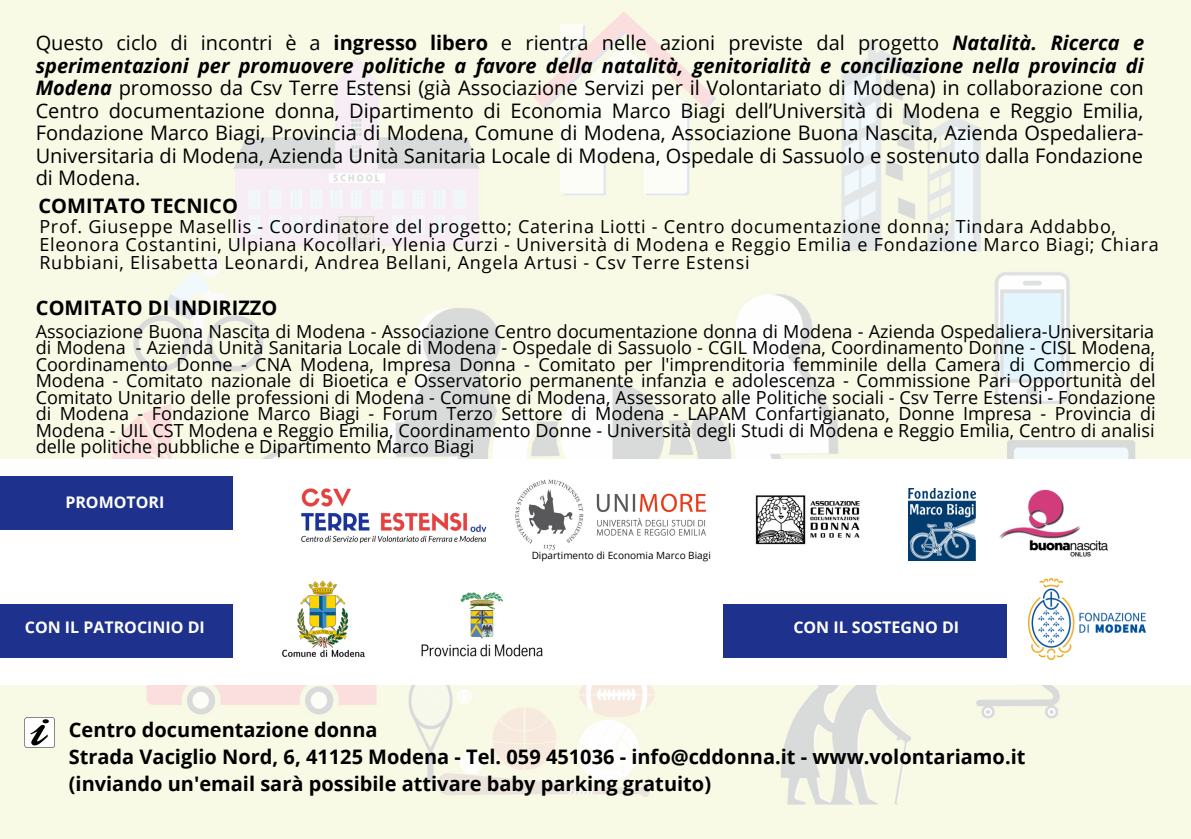
<style>
.page{position:relative;width:1191px;height:839px;background:#fff}
.page>*{position:absolute;margin:0;border:0;box-sizing:border-box;transform-origin:0 0}
.t1{font:20px/22.6px "Open Sans";color:#000;text-align:justify}
.t2{font:700 20px/27px "Open Sans";color:#000}
.t3{font:18px/16.6px "Open Sans";letter-spacing:.04em;color:#000;text-align:justify}
.t4{font:700 16px "Open Sans";color:#fff}
.t5{font:10px "Open Sans";color:#000}
.s1{font-weight:700}
.s2{font-weight:700;font-style:italic}
</style>
<div class="page">
<img style="left:0;top:0;width:1191px;height:838px">
<img style="left:25px;top:717px;width:30px;height:30px">
<div style="left:0;top:459px;width:1191px;height:225px;background:#fff"></div>
<div style="left:0;top:475px;width:233px;height:54px;background:#1d318d"></div>
<div style="left:0;top:604px;width:233px;height:53px;background:#1d318d"></div>
<div style="left:723px;top:604px;width:284px;height:53px;background:#1d318d"></div>
<img style="left:282px;top:580px;width:83px;height:78px">
<img style="left:422px;top:592px;width:120px;height:65px">
<img style="left:1029px;top:578px;width:117px;height:81px">
<img style="left:301px;top:488px;width:186px;height:56px">
<img style="left:515px;top:480px;width:191px;height:70px">
<img style="left:755px;top:495px;width:105px;height:50px">
<img style="left:908px;top:488px;width:68px;height:72px">
<img style="left:1000px;top:489px;width:108px;height:68px">
<p class="t1" style="left:36px;top:31px;width:1110px">Questo ciclo di incontri è a <span class="s1">ingresso libero</span> e rientra nelle azioni previste dal progetto <span class="s2">Natalità. Ricerca e sperimentazioni per promuovere politiche a favore della natalità, genitorialità e conciliazione nella provincia di Modena</span> promosso da Csv Terre Estensi (già Associazione Servizi per il Volontariato di Modena) in collaborazione con Centro documentazione donna, Dipartimento di Economia Marco Biagi dell’Università di Modena e Reggio Emilia, Fondazione Marco Biagi, Provincia di Modena, Comune di Modena, Associazione Buona Nascita, Azienda Ospedaliera-Universitaria di Modena, Azienda Unità Sanitaria Locale di Modena, Ospedale di Sassuolo e sostenuto dalla Fondazione di Modena.</p>
<p class="t2" style="left:39px;top:191px;width:201px">COMITATO TECNICO</p>
<p class="t3" style="left:39px;top:217px;width:1121px;line-height:18px;text-align:left">Prof. Giuseppe Masellis - Coordinatore del progetto; Caterina Liotti - Centro documentazione donna; Tindara Addabbo,<br>Eleonora Costantini, Ulpiana Kocollari, Ylenia Curzi - Università di Modena e Reggio Emilia e Fondazione Marco Biagi; Chiara<br>Rubbiani, Elisabetta Leonardi, Andrea Bellani, Angela Artusi - Csv Terre Estensi</p>
<p class="t2" style="left:36px;top:293px;width:243px">COMITATO DI INDIRIZZO</p>
<p class="t3" style="left:36px;top:322px;width:1122px">Associazione Buona Nascita di Modena - Associazione Centro documentazione donna di Modena - Azienda Ospedaliera-Universitaria di Modena - Azienda Unità Sanitaria Locale di Modena - Ospedale di Sassuolo - CGIL Modena, Coordinamento Donne - CISL Modena, Coordinamento Donne - CNA Modena, Impresa Donna - Comitato per l'imprenditoria femminile della Camera di Commercio di Modena - Comitato nazionale di Bioetica e Osservatorio permanente infanzia e adolescenza - Commissione Pari Opportunità del Comitato Unitario delle professioni di Modena - Comune di Modena, Assessorato alle Politiche sociali - Csv Terre Estensi - Fondazione di Modena - Fondazione Marco Biagi - Forum Terzo Settore di Modena - LAPAM Confartigianato, Donne Impresa - Provincia di Modena - UIL CST Modena e Reggio Emilia, Coordinamento Donne - Università degli Studi di Modena e Reggio Emilia, Centro di analisi delle politiche pubbliche e Dipartimento Marco Biagi</p>
<p class="t4" style="left:65px;top:491px;width:101px">PROMOTORI</p>
<p class="t5" style="left:532px;top:548px;width:181px">Dipartimento di Economia Marco Biagi</p>
<p class="t4" style="left:25px;top:616px;width:182px">CON IL PATROCINIO DI</p>
<p class="t4" style="left:793px;top:616px;width:167px">CON IL SOSTEGNO DI</p>
<p class="t2" style="left:69px;top:715px;width:958px">Centro documentazione donna<br>Strada Vaciglio Nord, 6, 41125 Modena - Tel. 059 451036 - info@cddonna.it - www.volontariamo.it (inviando un'email sarà possibile attivare baby parking gratuito)</p>
</div>
